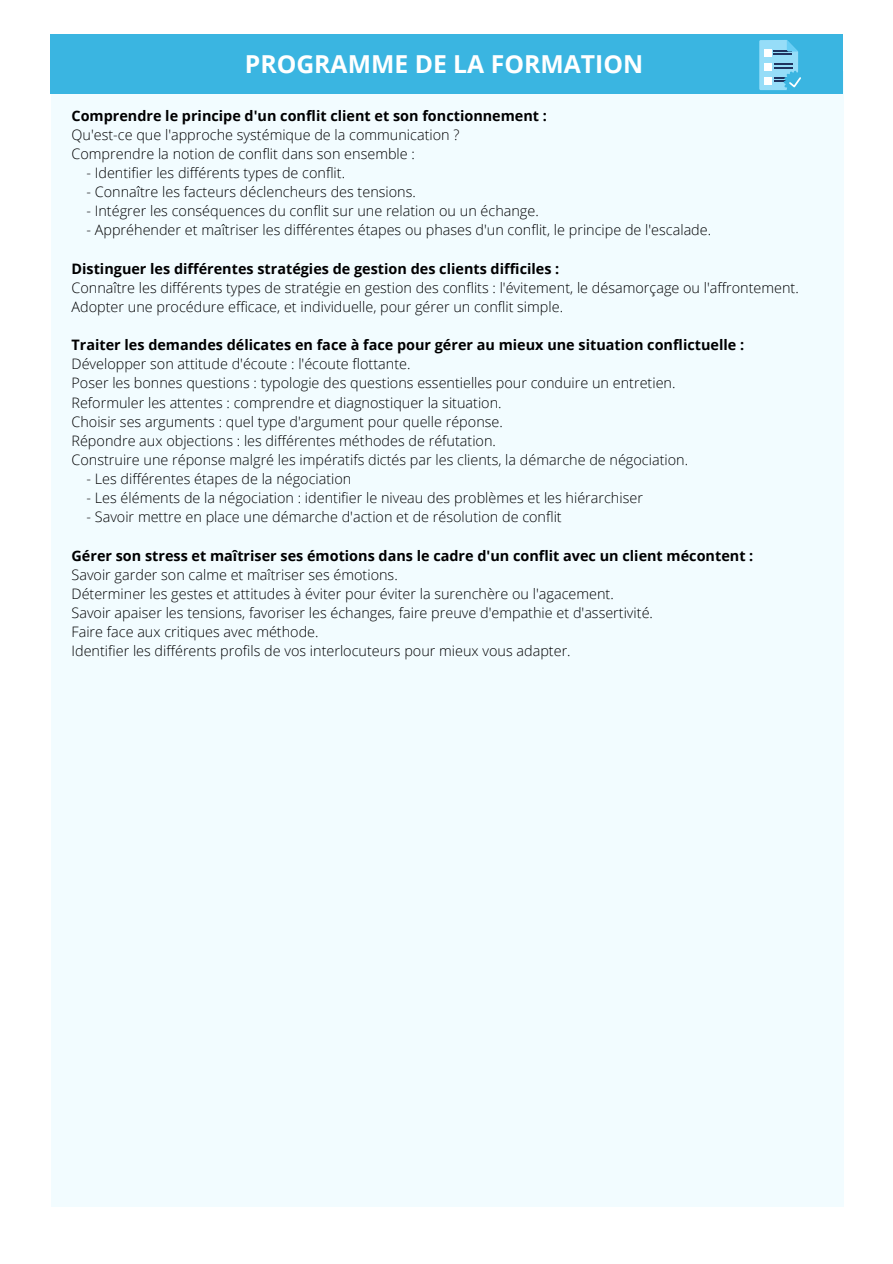
<style>
.page{position:relative;width:893px;height:1264px;background:#fff}
.page>*{position:absolute;margin:0;border:0;box-sizing:border-box;transform-origin:0 0}
.t1{font:700 24.75px "Open Sans";color:#fff}
.t2{font:300 14.4px "Open Sans";color:#000}
.t3{font:700 14.4px "Open Sans";color:#000}
</style>
<div class="page">
<div style="left:52px;top:71px;width:791px;height:1135px;background:#f2fcff"></div>
<div style="left:50px;top:34px;width:792px;height:60px;background:#3ab5e1"></div>
<svg style="left:759px;top:40px;width:42px;height:50px"></svg>
<p class="t1" style="left:245px;top:47px;width:400px">PROGRAMME DE LA FORMATION</p>
<p class="t3" style="left:71px;top:105px;width:477px">Comprendre le principe d'un conflit client et son fonctionnement :</p>
<h1 class="t2" style="left:71px;top:124px;width:389px">Qu'est-ce que l'approche systémique de la communication ?</h1>
<p class="t2" style="left:71px;top:143px;width:345px">Comprendre la notion de conflit dans son ensemble :</p>
<p class="t2" style="left:86px;top:162px;width:260px">- Identifier les différents types de conflit.</p>
<p class="t2" style="left:86px;top:182px;width:331px">- Connaître les facteurs déclencheurs des tensions.</p>
<p class="t2" style="left:86px;top:201px;width:454px">- Intégrer les conséquences du conflit sur une relation ou un échange.</p>
<p class="t2" style="left:86px;top:220px;width:626px">- Appréhender et maîtriser les différentes étapes ou phases d'un conflit, le principe de l'escalade.</p>
<p class="t3" style="left:71px;top:258px;width:489px">Distinguer les différentes stratégies de gestion des clients difficiles :</p>
<p class="t2" style="left:71px;top:277px;width:728px">Connaître les différents types de stratégie en gestion des conflits : l'évitement, le désamorçage ou l'affrontement.</p>
<p class="t2" style="left:71px;top:296px;width:493px">Adopter une procédure efficace, et individuelle, pour gérer un conflit simple.</p>
<p class="t3" style="left:71px;top:335px;width:674px">Traiter les demandes délicates en face à face pour gérer au mieux une situation conflictuelle :</p>
<p class="t2" style="left:71px;top:354px;width:340px">Développer son attitude d'écoute : l'écoute flottante.</p>
<p class="t2" style="left:71px;top:373px;width:605px">Poser les bonnes questions : typologie des questions essentielles pour conduire un entretien.</p>
<p class="t2" style="left:71px;top:392px;width:431px">Reformuler les attentes : comprendre et diagnostiquer la situation.</p>
<p class="t2" style="left:71px;top:411px;width:433px">Choisir ses arguments : quel type d'argument pour quelle réponse.</p>
<p class="t2" style="left:71px;top:430px;width:426px">Répondre aux objections : les différentes méthodes de réfutation.</p>
<p class="t2" style="left:71px;top:449px;width:618px">Construire une réponse malgré les impératifs dictés par les clients, la démarche de négociation.</p>
<p class="t2" style="left:86px;top:468px;width:266px">- Les différentes étapes de la négociation</p>
<p class="t2" style="left:86px;top:488px;width:558px">- Les éléments de la négociation : identifier le niveau des problèmes et les hiérarchiser</p>
<p class="t2" style="left:86px;top:507px;width:477px">- Savoir mettre en place une démarche d'action et de résolution de conflit</p>
<p class="t3" style="left:71px;top:545px;width:683px">Gérer son stress et maîtriser ses émotions dans le cadre d'un conflit avec un client mécontent :</p>
<p class="t2" style="left:71px;top:564px;width:328px">Savoir garder son calme et maîtriser ses émotions.</p>
<p class="t2" style="left:71px;top:583px;width:543px">Déterminer les gestes et attitudes à éviter pour éviter la surenchère ou l'agacement.</p>
<p class="t2" style="left:71px;top:602px;width:583px">Savoir apaiser les tensions, favoriser les échanges, faire preuve d'empathie et d'assertivité.</p>
<p class="t2" style="left:71px;top:621px;width:248px">Faire face aux critiques avec méthode.</p>
<p class="t2" style="left:71px;top:641px;width:500px">Identifier les différents profils de vos interlocuteurs pour mieux vous adapter.</p>
</div>
